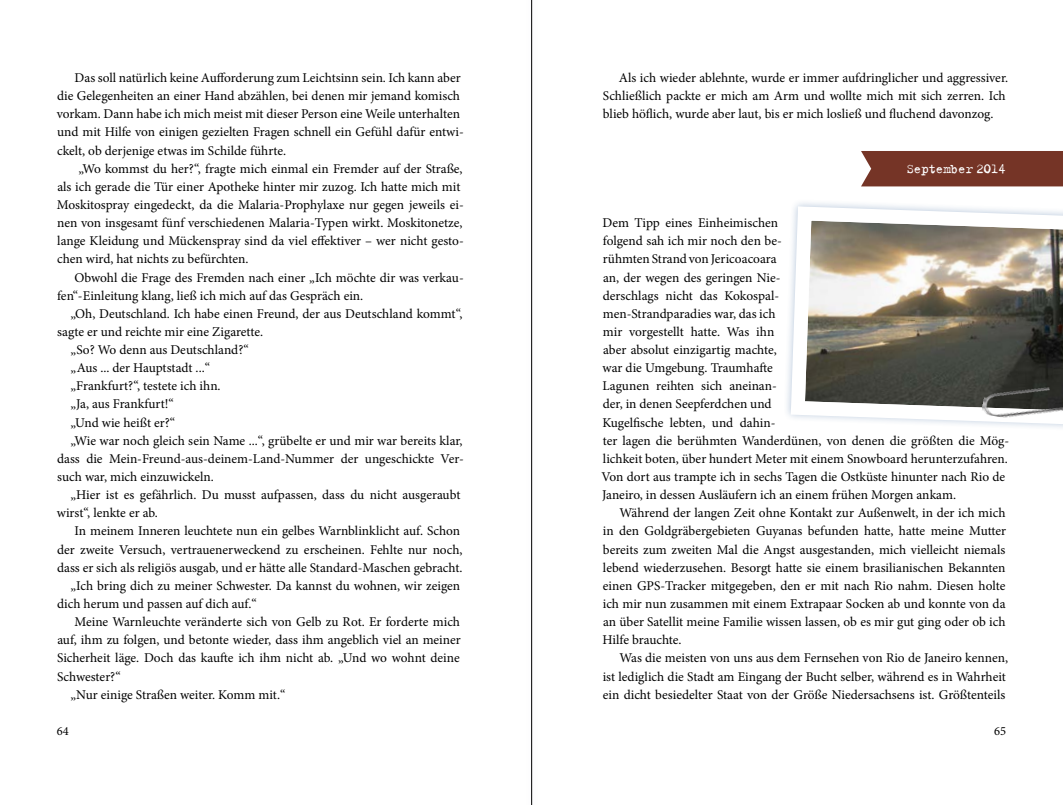
<style>
.page{position:relative;width:1063px;height:805px;background:#fff}
.page>*{position:absolute;margin:0;border:0;box-sizing:border-box;transform-origin:0 0}
.t1{font:14.75px "Trixie Text";letter-spacing:-.05em;color:#fff}
.t2{font:13.38px/18.1px "Minion Pro";color:#000}
.t3{font:12.5px "Minion Pro";color:#000}
</style>
<div class="page">
<div style="left:861px;top:151px;width:202px;height:35px;background:#753426"></div>
<svg style="left:787px;top:202px;width:276px;height:223px"></svg>
<img style="left:981px;top:367px;width:82px;height:61px">
<hr style="left:531px;top:0;width:1px;height:804px;background:#000">
<p class="t2" style="left:57px;top:69px;width:408px;text-indent:18px">Das soll natürlich keine Aufforderung zum Leichtsinn sein. Ich kann aber die Gelegenheiten an einer Hand abzählen, bei denen mir jemand komisch vorkam. Dann habe ich mich meist mit dieser Person eine Weile unterhalten und mit Hilfe von einigen gezielten Fragen schnell ein Gefühl dafür entwi&shy;ckelt, ob derjenige etwas im Schilde führte.</p>
<p class="t2" style="left:57px;top:159px;width:408px;text-indent:22px">„Wo kommst du her?“, fragte mich einmal ein Fremder auf der Straße, als ich gerade die Tür einer Apotheke hinter mir zuzog. Ich hatte mich mit Moskitospray eingedeckt, da die Malaria-Prophylaxe nur gegen jeweils ei&shy;nen von insgesamt fünf verschiedenen Malaria-Typen wirkt. Moskitonetze, lange Kleidung und Mückenspray sind da viel effektiver – wer nicht gesto&shy;chen wird, hat nichts zu befürchten.</p>
<p class="t2" style="left:57px;top:268px;width:408px;text-indent:17px">Obwohl die Frage des Fremden nach einer „Ich möchte dir was verkau&shy;fen“-Einleitung klang, ließ ich mich auf das Gespräch ein.</p>
<p class="t2" style="left:70px;top:304px;width:394px">„Oh, Deutschland. Ich habe einen Freund, der aus Deutschland kommt“,</p>
<p class="t2" style="left:57px;top:322px;width:207px">sagte er und reichte mir eine Zigarette.</p>
<p class="t2" style="left:70px;top:341px;width:180px">„So? Wo denn aus Deutschland?“</p>
<p class="t2" style="left:70px;top:359px;width:141px">„Aus ... der Hauptstadt ...“</p>
<p class="t2" style="left:70px;top:377px;width:152px">„Frankfurt?“, testete ich ihn.</p>
<p class="t2" style="left:70px;top:395px;width:105px">„Ja, aus Frankfurt!“</p>
<p class="t2" style="left:70px;top:413px;width:106px">„Und wie heißt er?“</p>
<p class="t2" style="left:70px;top:431px;width:394px">„Wie war noch gleich sein Name ...“, grübelte er und mir war bereits klar,</p>
<p class="t2" style="left:57px;top:449px;width:408px">dass die Mein-Freund-aus-deinem-Land-Nummer der ungeschickte Ver-</p>
<p class="t2" style="left:57px;top:467px;width:158px">such war, mich einzuwickeln.</p>
<p class="t2" style="left:70px;top:486px;width:391px">„Hier ist es gefährlich. Du musst aufpassen, dass du nicht ausgeraubt</p>
<p class="t2" style="left:57px;top:504px;width:103px">wirst“, lenkte er ab.</p>
<p class="t2" style="left:75px;top:522px;width:387px">In meinem Inneren leuchtete nun ein gelbes Warnblinklicht auf. Schon</p>
<p class="t2" style="left:57px;top:540px;width:407px">der zweite Versuch, vertrauenerweckend zu erscheinen. Fehlte nur noch,</p>
<p class="t2" style="left:57px;top:558px;width:407px">dass er sich als religiös ausgab, und er hätte alle Standard-Maschen gebracht.</p>
<p class="t2" style="left:71px;top:576px;width:391px">„Ich bring dich zu meiner Schwester. Da kannst du wohnen, wir zeigen</p>
<p class="t2" style="left:57px;top:594px;width:201px">dich herum und passen auf dich auf.“</p>
<p class="t2" style="left:75px;top:612px;width:387px">Meine Warnleuchte veränderte sich von Gelb zu Rot. Er forderte mich</p>
<p class="t2" style="left:57px;top:630px;width:405px">auf, ihm zu folgen, und betonte wieder, dass ihm angeblich viel an meiner</p>
<p class="t2" style="left:57px;top:649px;width:404px">Sicherheit läge. Doch das kaufte ich ihm nicht ab. „Und wo wohnt deine</p>
<p class="t2" style="left:57px;top:667px;width:65px">Schwester?“</p>
<p class="t2" style="left:70px;top:685px;width:216px">„Nur einige Straßen weiter. Komm mit.“</p>
<p class="t2" style="left:603px;top:69px;width:407px;text-indent:16px">Als ich wieder ablehnte, wurde er immer aufdringlicher und aggressiver.<br>Schließlich packte er mich am Arm und wollte mich mit sich zerren. Ich blieb höflich, wurde aber laut, bis er mich losließ und fluchend davonzog.</p>
<p class="t1" style="left:906px;top:160px;width:101px">September 2014</p>
<p class="t2" style="left:601px;top:214px;width:409px">Dem Tipp eines Einheimischen<br>folgend sah ich mir noch den be-<br>rühmten Strand von Jericoacoara<br>an, der wegen des geringen Nie-<br>derschlags nicht das Kokospal-<br>men-Strandparadies war, das ich<br>mir vorgestellt hatte. Was ihn<br>aber absolut einzigartig machte,<br>war die Umgebung. Traumhafte<br>Lagunen reihten sich aneinan-<br>der, in denen Seepferdchen und<br>Kugelfische lebten, und dahin-<br>ter lagen die berühmten Wanderdünen, von denen die größten die Mög&shy;lichkeit boten, über hundert Meter mit einem Snowboard herunterzufahren.<br>Von dort aus trampte ich in sechs Tagen die Ostküste hinunter nach Rio de Janeiro, in dessen Ausläufern ich an einem frühen Morgen ankam.</p>
<p class="t2" style="left:602px;top:504px;width:405px;text-align:justify;text-indent:17px">Während der langen Zeit ohne Kontakt zur Außenwelt, in der ich mich in den Goldgräbergebieten Guyanas befunden hatte, hatte meine Mutter bereits zum zweiten Mal die Angst ausgestanden, mich vielleicht niemals lebend wiederzusehen. Besorgt hatte sie einem brasilianischen Bekannten einen GPS-Tracker mitgegeben, den er mit nach Rio nahm. Diesen holte ich mir nun zusammen mit einem Extrapaar Socken ab und konnte von da an über Satellit meine Familie wissen lassen, ob es mir gut ging oder ob ich Hilfe brauchte.</p>
<p class="t2" style="left:603px;top:649px;width:407px;text-indent:17px">Was die meisten von uns aus dem Fernsehen von Rio de Janeiro kennen, ist lediglich die Stadt am Eingang der Bucht selber, während es in Wahrheit ein dicht besiedelter Staat von der Größe Niedersachsens ist. Größtenteils</p>
<p class="t3" style="left:57px;top:722px;width:13px">64</p>
<p class="t3" style="left:994px;top:722px;width:13px">65</p>
</div>
